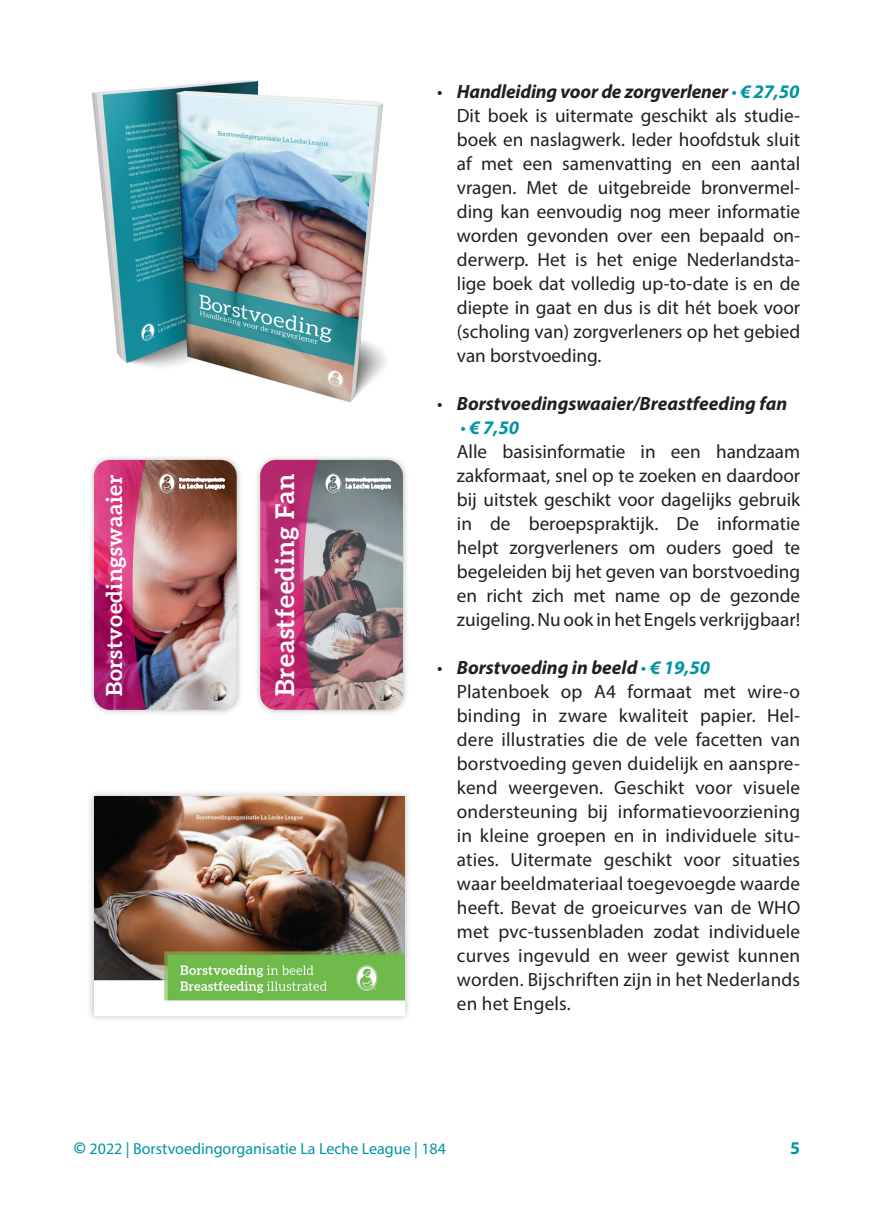
<style>
.page{position:relative;width:874px;height:1225px;background:#fff}
.page>*{position:absolute;margin:0;border:0;box-sizing:border-box;transform-origin:0 0}
.t1{font:700 25.8px "Aleo";letter-spacing:.02em;color:#fff}
.t2{font:700 22px "Aleo";letter-spacing:.02em;color:#fff}
.t3{font:19.2px/24px "Myriad Pro";letter-spacing:.01em;color:#231f20}
.t4{font:italic 700 19.2px "Myriad Pro";color:#231f20}
.t5{font:700 18px "Myriad Pro";color:#0095a1}
.t6{font:16px "Myriad Pro";color:#0095a1}
.s1{font-weight:700;font-style:italic}
.s2{font-style:italic;color:#0095a1}
.s3{font-weight:700;font-style:italic;color:#0095a1}
.s4{font-weight:400;font-style:normal}
.s5{font-weight:700;font-size:18px}
</style>
<div class="page">
<div style="left:88px;top:454px;width:154px;height:262px;background:#231f20;opacity:.3"></div>
<img style="left:147px;top:460px;width:89px;height:250px">
<svg style="left:94px;top:460px;width:53px;height:250px;background:#bb3d77"></svg>
<div style="left:157px;top:472px;width:69px;height:23px;background:#231f20;opacity:.56"></div>
<svg style="left:158px;top:473px;width:66px;height:20px"></svg>
<img style="left:208px;top:682px;width:18px;height:19px;border-radius:9px">
<div style="left:254px;top:454px;width:155px;height:262px;background:#231f20;opacity:.3"></div>
<img style="left:390px;top:460px;width:13px;height:250px">
<div style="left:323px;top:472px;width:69px;height:23px;background:#231f20;opacity:.56"></div>
<svg style="left:260px;top:460px;width:130px;height:250px;background:#a26782"></svg>
<img style="left:374px;top:682px;width:18px;height:19px;border-radius:9px">
<img style="left:92px;top:80px;width:294px;height:323px">
<div style="left:86px;top:789px;width:326px;height:234px;background:#231f20;opacity:.3"></div>
<img style="left:94px;top:796px;width:310px;height:219px">
<p class="t2" style="left:102px;top:696px;width:223px;rotate:-90deg">Borstvoedingswaaier</p>
<h1 class="t1" style="left:270px;top:696px;width:224px;rotate:-90deg">Breastfeeding Fan</h1>
<p class="t3" style="left:456px;top:79px;width:345px;text-align:justify;text-indent:-20px">• <span class="s1">Handleiding voor de zorgverlener</span> <span class="s2">•</span> <span class="s3">€ 27,50<br></span>Dit boek is uitermate geschikt als studie&shy;boek en naslagwerk. Ieder hoofdstuk sluit af met een samenvatting en een aantal vragen. Met de uitgebreide bronvermel&shy;ding kan eenvoudig nog meer informatie worden gevonden over een bepaald on&shy;derwerp. Het is het enige Nederlandsta&shy;lige boek dat volledig up-to-date is en de diepte in gaat en dus is dit hét boek voor (scholing van) zorgverleners op het gebied van borstvoeding.</p>
<p class="t4" style="left:437px;top:391px;width:351px"><span class="s4">•</span> Borstvoedingswaaier/Breastfeeding fan</p>
<p class="t3" style="left:456px;top:415px;width:345px"><span class="s2">•</span> <span class="s3">€ 7,50<br></span>Alle basisinformatie in een handzaam zakformaat, snel op te zoeken en daardoor bij uitstek geschikt voor dagelijks gebruik in de beroepspraktijk. De informatie helpt zorgverleners om ouders goed te begeleiden bij het geven van borstvoeding en richt zich met name op de gezonde zuigeling. Nu ook in het Engels verkrijgbaar!</p>
<p class="t3" style="left:456px;top:655px;width:345px;text-indent:-20px">• <span class="s1">Borstvoeding in beeld</span> <span class="s2">•</span> <span class="s3">€ 19,50<br></span>Platenboek op A4 formaat met wire-o binding in zware kwaliteit papier. Hel&shy;dere illustraties die de vele facetten van borstvoeding geven duidelijk en aanspre&shy;kend weergeven. Geschikt voor visuele ondersteuning bij informatievoorziening in kleine groepen en in individuele situ&shy;aties. Uitermate geschikt voor situaties waar beeldmateriaal toegevoegde waarde heeft. Bevat de groeicurves van de WHO met pvc-tussenbladen zodat individuele curves ingevuld en weer gewist kunnen worden. Bijschriften zijn in het Nederlands en het Engels.</p>
<p class="t6" style="left:74px;top:1138px;width:373px"><span class="s5">©</span> 2022 | Borstvoedingorganisatie La Leche League | 184</p>
<p class="t5" style="left:789px;top:1136px;width:11px">5</p>
</div>
